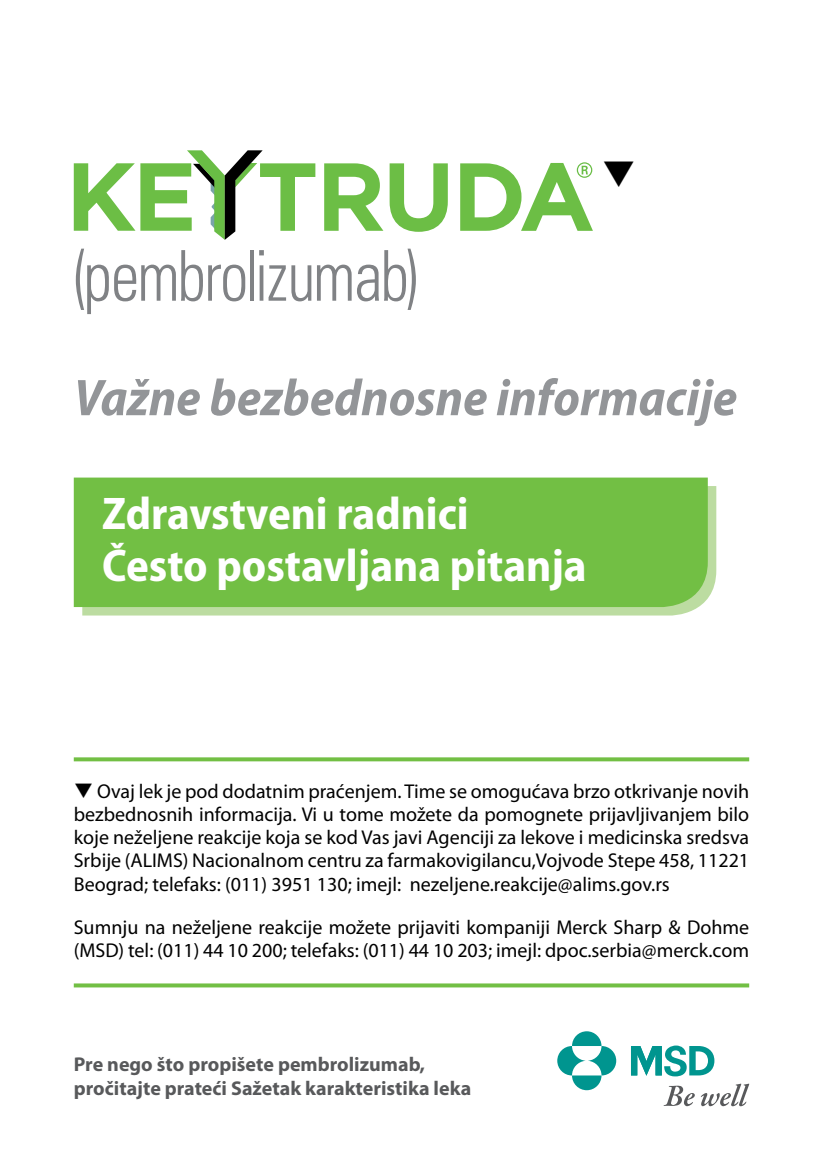
<style>
.page{position:relative;width:823px;height:1163px;background:#fff}
.page>*{position:absolute;margin:0;border:0;box-sizing:border-box;transform-origin:0 0}
.t1{font:italic 700 semi-condensed 52px "Myriad Pro";color:#939598}
.t2{font:700 semi-condensed 46px/51.6px "Myriad Pro";color:#fff}
.t3{font:20px/23px "Myriad Pro";color:#000;text-align:justify}
.t4{font:700 20px/24px "Myriad Pro";color:#58595b}
</style>
<div class="page">
<svg style="left:82px;top:486px;width:633px;height:129px;background:#bedda4"></svg>
<div style="left:74px;top:477px;width:633px;height:130px;background:#72bf44"></div>
<svg style="left:76px;top:248px;width:169px;height:66px"></svg>
<hr style="left:250px;top:250px;width:4px;height:51px;background:#808285">
<svg style="left:259px;top:265px;width:4px;height:36px"></svg>
<svg style="left:259px;top:250px;width:5px;height:5px"></svg>
<svg style="left:268px;top:265px;width:43px;height:36px"></svg>
<svg style="left:317px;top:264px;width:34px;height:37px"></svg>
<svg style="left:357px;top:248px;width:58px;height:62px"></svg>
<svg style="left:324px;top:163px;width:59px;height:68px"></svg>
<svg style="left:389px;top:163px;width:58px;height:69px"></svg>
<svg style="left:74px;top:150px;width:241px;height:90px"></svg>
<svg style="left:460px;top:162px;width:132px;height:69px"></svg>
<svg style="left:74px;top:757px;width:674px;height:4px;background:#7ec455"></svg>
<svg style="left:74px;top:983px;width:674px;height:4px;background:#82c659"></svg>
<svg style="left:572px;top:1031px;width:29px;height:14px"></svg>
<svg style="left:571px;top:1075px;width:30px;height:14px"></svg>
<svg style="left:557px;top:1045px;width:28px;height:30px"></svg>
<svg style="left:587px;top:1045px;width:29px;height:30px"></svg>
<svg style="left:631px;top:1045px;width:83px;height:31px"></svg>
<svg style="left:665px;top:1085px;width:29px;height:20px"></svg>
<svg style="left:700px;top:1083px;width:48px;height:23px"></svg>
<h1 class="t1" style="left:74px;top:369px;width:664px">Važne bezbednosne informacije</h1>
<h2 class="t2" style="left:102px;top:488px;width:486px">Zdravstveni radnici<br>Često postavljana pitanja</h2>
<p class="t3" style="left:74px;top:779px;width:676px">❑ Ovaj lek je pod dodatnim praćenjem. Time se omogućava brzo otkrivanje novih bezbednosnih informacija. Vi u tome možete da pomognete prijavljivanjem bilo koje neželjene reakcije koja se kod Vas javi Agenciji za lekove i medicinska sredsva Srbije (ALIMS) Nacionalnom centru za farmakovigilancu,Vojvode Stepe 458, 11221<br>Beograd; telefaks: (011) 3951 130; imejl: nezeljene.reakcije@alims.gov.rs</p>
<p class="t3" style="left:74px;top:914px;width:676px">Sumnju na neželjene reakcije možete prijaviti kompaniji Merck Sharp &amp; Dohme (MSD) tel: (011) 44 10 200; telefaks: (011) 44 10 203; imejl: dpoc.serbia@merck.com</p>
<p class="t4" style="left:74px;top:1051px;width:398px">Pre nego što propišete pembrolizumab, pročitajte prateći Sažetak karakteristika leka</p>
</div>
